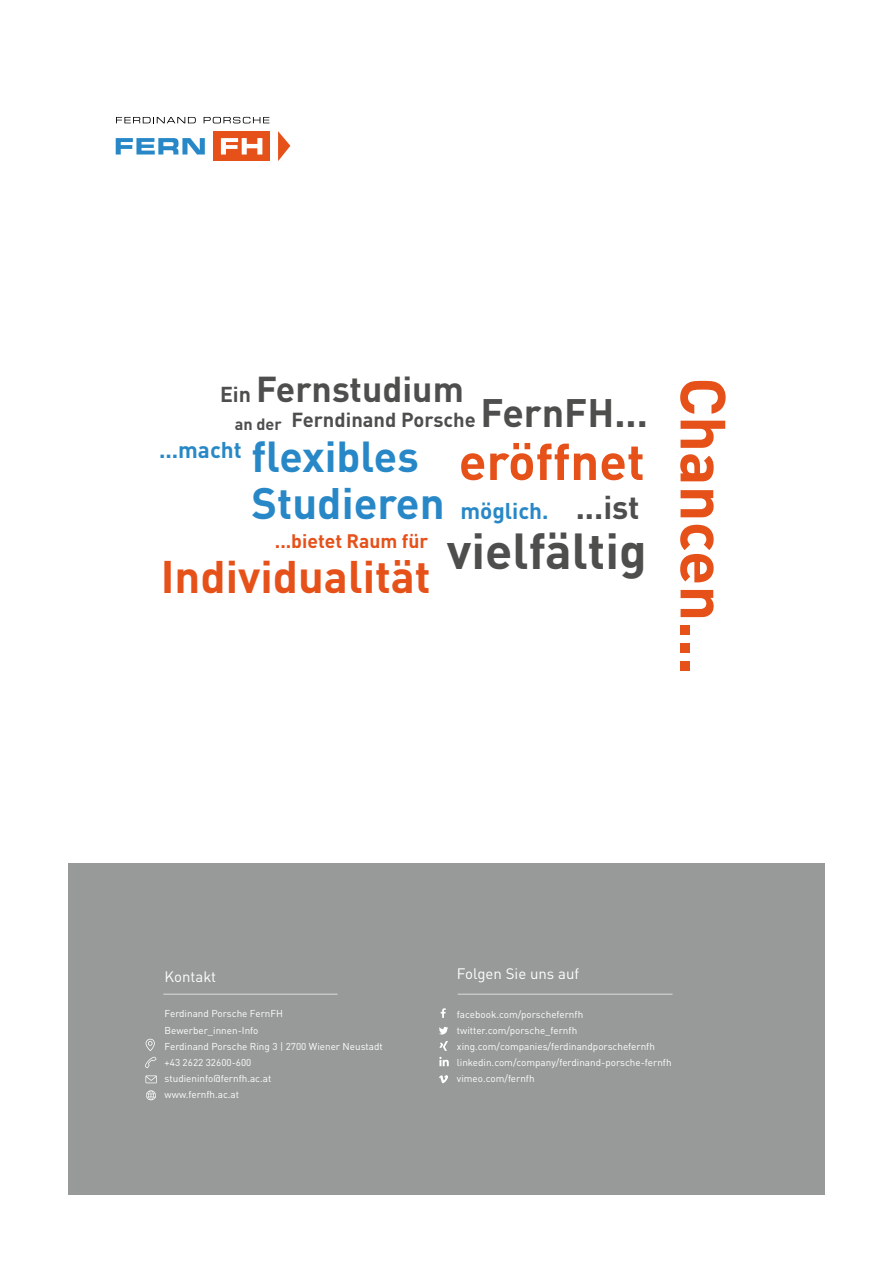
<style>
.page{position:relative;width:893px;height:1263px;background:#fff}
.page>*{position:absolute;margin:0;border:0;box-sizing:border-box;transform-origin:0 0}
.t1{font:700 62.7px "DINOT";color:#e6511a}
.t2{font:700 50.7px "DINOT";color:#e6511a}
.t3{font:700 49.95px "DINOT";color:#4e4e4d}
.t4{font:700 45.15px "DINOT";color:#e6511a}
.t5{font:700 43.5px "DINOT";color:#2888c7}
.t6{font:700 42.75px "DINOT";color:#2888c7}
.t7{font:700 35.55px "DINOT";color:#4e4e4d}
.t8{font:700 32.4px "DINOT";color:#4e4e4d}
.t9{font:700 22.5px "DINOT";color:#2888c7}
.t10{font:700 20.1px "DINOT";color:#4e4e4d}
.t11{font:700 19.35px "DINOT";color:#e6511a}
.t12{font:700 16.2px "DINOT";color:#4e4e4d}
.t13{font:15px "DINOT";color:#fff}
.t14{font:9.9px "DINOT";color:#fff}
.s1{font-size:21.3px}
.s2{font-size:39.3px}
</style>
<div class="page">
<div style="left:68px;top:863px;width:757px;height:332px;background:#989999"></div>
<hr style="left:163px;top:993px;width:175px;height:2px;background:#fff">
<svg style="left:146px;top:1039px;width:9px;height:12px"></svg>
<svg style="left:145px;top:1057px;width:11px;height:11px"></svg>
<svg style="left:145px;top:1075px;width:12px;height:8px"></svg>
<svg style="left:146px;top:1090px;width:10px;height:10px"></svg>
<svg style="left:278px;top:131px;width:12px;height:30px"></svg>
<svg style="left:116px;top:117px;width:80px;height:6px"></svg>
<svg style="left:204px;top:117px;width:65px;height:6px"></svg>
<svg style="left:116px;top:138px;width:89px;height:17px"></svg>
<div style="left:214px;top:132px;width:56px;height:29px;background:#e6511a"></div>
<svg style="left:221px;top:138px;width:41px;height:17px"></svg>
<hr style="left:458px;top:993px;width:215px;height:2px;background:#fff">
<svg style="left:439px;top:1027px;width:9px;height:7px"></svg>
<svg style="left:439px;top:1057px;width:10px;height:9px"></svg>
<svg style="left:439px;top:1075px;width:9px;height:8px"></svg>
<svg style="left:441px;top:1008px;width:5px;height:10px"></svg>
<svg style="left:439px;top:1041px;width:9px;height:10px"></svg>
<p class="t7" style="left:220px;top:361px;width:245px"><span class="s1">Ein</span> Fernstudium</p>
<p class="t12" style="left:235px;top:411px;width:48px">an der</p>
<p class="t10" style="left:292px;top:404px;width:358px">Ferndinand Porsche <span class="s2">FernFH...</span></p>
<p class="t9" style="left:159px;top:432px;width:84px">...macht</p>
<p class="t6" style="left:251px;top:423px;width:169px">flexibles</p>
<p class="t2" style="left:459px;top:422px;width:188px">eröffnet</p>
<p class="t5" style="left:251px;top:469px;width:195px">Studieren</p>
<p class="t8" style="left:576px;top:482px;width:65px">...ist</p>
<p class="t3" style="left:447px;top:512px;width:202px">vielfältig</p>
<p class="t9" style="left:460px;top:493px;width:90px">möglich.</p>
<p class="t11" style="left:275px;top:526px;width:155px">...bietet Raum für</p>
<p class="t4" style="left:161px;top:541px;width:271px">Individualität</p>
<p class="t1" style="left:752px;top:377px;width:299px;rotate:90deg">Chancen...</p>
<p class="t13" style="left:165px;top:965px;width:53px">Kontakt</p>
<p class="t14" style="left:165px;top:1006px;width:120px">Ferdinand Porsche FernFH</p>
<p class="t14" style="left:165px;top:1022px;width:95px">Bewerber_innen-Info</p>
<p class="t14" style="left:165px;top:1038px;width:220px">Ferdinand Porsche Ring 3 | 2700 Wiener Neustadt</p>
<p class="t14" style="left:165px;top:1055px;width:88px">+43 2622 32600-600</p>
<p class="t14" style="left:165px;top:1071px;width:108px">studieninfo@fernfh.ac.at</p>
<p class="t14" style="left:165px;top:1087px;width:76px">www.fernfh.ac.at</p>
<p class="t13" style="left:457px;top:962px;width:124px">Folgen Sie uns auf</p>
<p class="t14" style="left:457px;top:1006px;width:128px">facebook.com/porschefernfh</p>
<p class="t14" style="left:457px;top:1022px;width:122px">twitter.com/porsche_fernfh</p>
<p class="t14" style="left:457px;top:1038px;width:199px">xing.com/companies/ferdinandporschefernfh</p>
<p class="t14" style="left:457px;top:1055px;width:216px">linkedin.com/company/ferdinand-porsche-fernfh</p>
<p class="t14" style="left:457px;top:1071px;width:79px">vimeo.com/fernfh</p>
</div>
